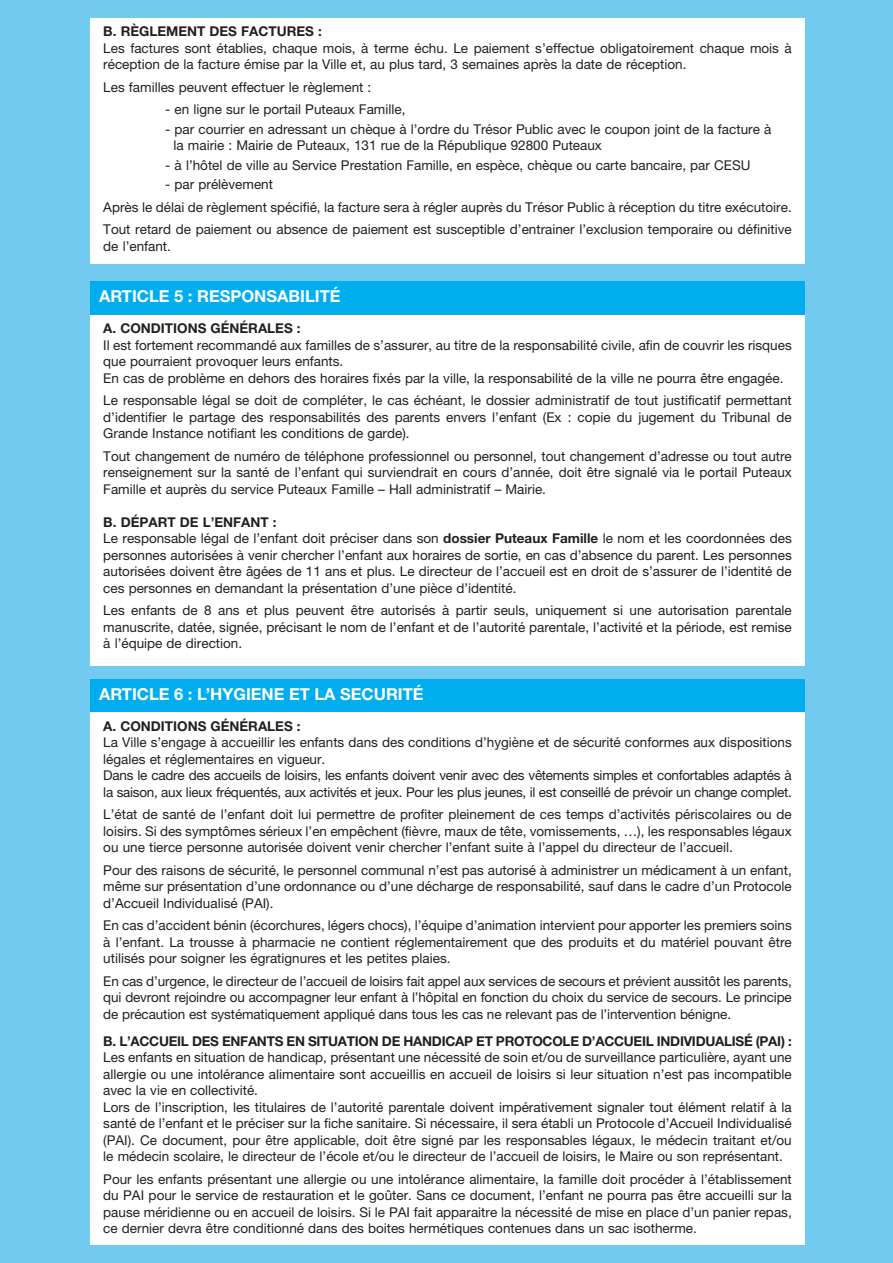
<style>
.page{position:relative;width:893px;height:1263px;background:#72caf1}
.page>*{position:absolute;margin:0;border:0;box-sizing:border-box;transform-origin:0 0}
.t1{font:700 16.5px "Helvetica Neue LT Std";color:#fff}
.t2{font:13.5px/16.5px "Helvetica Neue LT Std";color:#231f20;text-align:justify}
.t3{font:13.5px/16.5px "Helvetica Neue LT Std";letter-spacing:-.02em;color:#231f20}
.t4{font:700 13.5px "Helvetica Neue LT Std";letter-spacing:-.02em;color:#231f20}
.t5{font:700 13.5px "Helvetica Neue LT Std";color:#231f20}
.s1{font-weight:700}
</style>
<div class="page">
<div style="left:91px;top:18px;width:714px;height:246px;background:#fff"></div>
<div style="left:91px;top:281px;width:714px;height:34px;background:#00aeef"></div>
<div style="left:91px;top:679px;width:714px;height:33px;background:#00aeef"></div>
<div style="left:91px;top:315px;width:714px;height:350px;background:#fff"></div>
<div style="left:91px;top:712px;width:714px;height:533px;background:#fff"></div>
<p class="t5" style="left:103px;top:23px;width:220px">B. RÈGLEMENT DES FACTURES :</p>
<p class="t2" style="left:103px;top:39px;width:690px">Les factures sont établies, chaque mois, à terme échu. Le paiement s’effectue obligatoirement chaque mois à réception de la facture émise par la Ville et, au plus tard, 3 semaines après la date de réception.</p>
<p class="t2" style="left:103px;top:78px;width:270px">Les familles peuvent effectuer le règlement :</p>
<p class="t2" style="left:165px;top:101px;width:242px">- en ligne sur le portail Puteaux Famille,</p>
<p class="t2" style="left:174px;top:120px;width:599px;text-indent:-8px">- par courrier en adressant un chèque à l’ordre du Trésor Public avec le coupon joint de la facture à la mairie : Mairie de Puteaux, 131 rue de la République 92800 Puteaux</p>
<p class="t2" style="left:165px;top:156px;width:587px">- à l’hôtel de ville au Service Prestation Famille, en espèce, chèque ou carte bancaire, par CESU</p>
<p class="t2" style="left:103px;top:173px;width:690px;line-height:22.5px;text-align:left;text-indent:62px">- par prélèvement<br>Après le délai de règlement spécifié, la facture sera à régler auprès du Trésor Public à réception du titre exécutoire.<br>Tout retard de paiement ou absence de paiement est susceptible d’entrainer l’exclusion temporaire ou définitive</p>
<p class="t2" style="left:103px;top:237px;width:69px">de l’enfant.</p>
<p class="t1" style="left:99px;top:286px;width:243px">ARTICLE 5 : RESPONSABILITÉ</p>
<p class="t5" style="left:103px;top:320px;width:199px">A. CONDITIONS GÉNÉRALES :</p>
<p class="t2" style="left:103px;top:336px;width:690px;text-align:left">Il est fortement recommandé aux familles de s’assurer, au titre de la responsabilité civile, afin de couvrir les risques que pourraient provoquer leurs enfants.<br>En cas de problème en dehors des horaires fixés par la ville, la responsabilité de la ville ne pourra être engagée.</p>
<p class="t2" style="left:103px;top:392px;width:690px">Le responsable légal se doit de compléter, le cas échéant, le dossier administratif de tout justificatif permettant d’identifier le partage des responsabilités des parents envers l’enfant (Ex : copie du jugement du Tribunal de Grande Instance notifiant les conditions de garde).</p>
<p class="t2" style="left:103px;top:447px;width:690px">Tout changement de numéro de téléphone professionnel ou personnel, tout changement d’adresse ou tout autre renseignement sur la santé de l’enfant qui surviendrait en cours d’année, doit être signalé via le portail Puteaux Famille et auprès du service Puteaux Famille – Hall administratif – Mairie.</p>
<p class="t2" style="left:103px;top:513px;width:690px;text-align:left"><span class="s1">B. DÉPART DE L’ENFANT :<br></span>Le responsable légal de l’enfant doit préciser dans son <span class="s1">dossier Puteaux Famille</span> le nom et les coordonnées des personnes autorisées à venir chercher l’enfant aux horaires de sortie, en cas d’absence du parent. Les personnes autorisées doivent être âgées de 11 ans et plus. Le directeur de l’accueil est en droit de s’assurer de l’identité de ces personnes en demandant la présentation d’une pièce d’identité.</p>
<p class="t2" style="left:103px;top:602px;width:690px">Les enfants de 8 ans et plus peuvent être autorisés à partir seuls, uniquement si une autorisation parentale manuscrite, datée, signée, précisant le nom de l’enfant et de l’autorité parentale, l’activité et la période, est remise à l’équipe de direction.</p>
<p class="t1" style="left:99px;top:683px;width:326px">ARTICLE 6 : L’HYGIENE ET LA SECURITÉ</p>
<p class="t5" style="left:103px;top:717px;width:199px">A. CONDITIONS GÉNÉRALES :</p>
<p class="t3" style="left:103px;top:734px;width:690px">La Ville s’engage à accueillir les enfants dans des conditions d’hygiène et de sécurité conformes aux dispositions légales et réglementaires en vigueur.<br>Dans le cadre des accueils de loisirs, les enfants doivent venir avec des vêtements simples et confortables adaptés à la saison, aux lieux fréquentés, aux activités et jeux. Pour les plus jeunes, il est conseillé de prévoir un change complet.</p>
<p class="t2" style="left:103px;top:806px;width:690px">L’état de santé de l’enfant doit lui permettre de profiter pleinement de ces temps d’activités périscolaires ou de loisirs. Si des symptômes sérieux l’en empêchent (fièvre, maux de tête, vomissements, …), les responsables légaux ou une tierce personne autorisée doivent venir chercher l’enfant suite à l’appel du directeur de l’accueil.</p>
<p class="t2" style="left:103px;top:861px;width:690px">Pour des raisons de sécurité, le personnel communal n’est pas autorisé à administrer un médicament à un enfant, même sur présentation d’une ordonnance ou d’une décharge de responsabilité, sauf dans le cadre d’un Protocole d’Accueil Individualisé (PAI).</p>
<p class="t2" style="left:103px;top:917px;width:690px">En cas d’accident bénin (écorchures, légers chocs), l’équipe d’animation intervient pour apporter les premiers soins à l’enfant. La trousse à pharmacie ne contient réglementairement que des produits et du matériel pouvant être utilisés pour soigner les égratignures et les petites plaies.</p>
<p class="t2" style="left:103px;top:972px;width:690px">En cas d’urgence, le directeur de l’accueil de loisirs fait appel aux services de secours et prévient aussitôt les parents, qui devront rejoindre ou accompagner leur enfant à l’hôpital en fonction du choix du service de secours. Le principe de précaution est systématiquement appliqué dans tous les cas ne relevant pas de l’intervention bénigne.</p>
<p class="t4" style="left:103px;top:1032px;width:690px">B. L’ACCUEIL DES ENFANTS EN SITUATION DE HANDICAP ET PROTOCOLE D’ACCUEIL INDIVIDUALISÉ (PAI) :</p>
<p class="t2" style="left:103px;top:1049px;width:690px;text-align:left">Les enfants en situation de handicap, présentant une nécessité de soin et/ou de surveillance particulière, ayant une allergie ou une intolérance alimentaire sont accueillis en accueil de loisirs si leur situation n’est pas incompatible avec la vie en collectivité.<br>Lors de l’inscription, les titulaires de l’autorité parentale doivent impérativement signaler tout élément relatif à la santé de l’enfant et le préciser sur la fiche sanitaire. Si nécessaire, il sera établi un Protocole d’Accueil Individualisé (PAI). Ce document, pour être applicable, doit être signé par les responsables légaux, le médecin traitant et/ou le médecin scolaire, le directeur de l’école et/ou le directeur de l’accueil de loisirs, le Maire ou son représentant.</p>
<p class="t2" style="left:103px;top:1170px;width:690px">Pour les enfants présentant une allergie ou une intolérance alimentaire, la famille doit procéder à l’établissement du PAI pour le service de restauration et le goûter. Sans ce document, l’enfant ne pourra pas être accueilli sur la pause méridienne ou en accueil de loisirs. Si le PAI fait apparaitre la nécessité de mise en place d’un panier repas, ce dernier devra être conditionné dans des boites hermétiques contenues dans un sac isotherme.</p>
</div>
